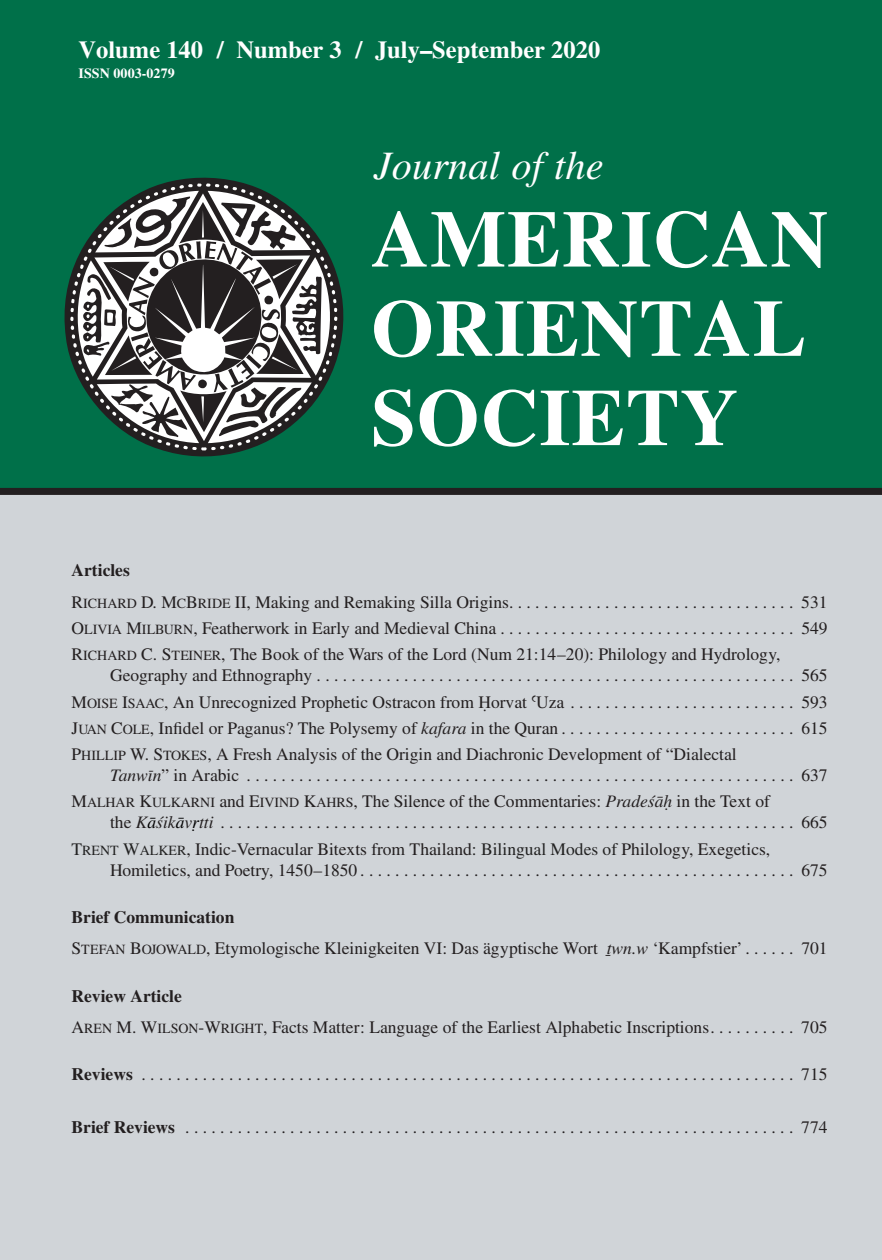
<style>
.page{position:relative;width:882px;height:1260px;background:#fff}
.page>*{position:absolute;margin:0;border:0;box-sizing:border-box;transform-origin:0 0}
.t1{font:700 80.5px/89.2px "ANE Times";letter-spacing:.01em;color:#fff}
.t2{font:italic 40.25px "ANE Times";letter-spacing:.005em;color:#fff}
.t3{font:700 24.5px "ANE Times";color:#fff}
.t4{font:17.5px/26.2px "ANE Times";color:#231f20}
.t5{font:700 17.5px "ANE Times";color:#231f20}
.t6{font:700 14px "ANE Times";letter-spacing:.005em;color:#fff}
.t7{font:14px "ANE Times SC800";color:#231f20}
.s1{font-weight:700}
.s2{font-family:"ANE Times SC800"}
.s3{font-family:"ANE Times SC800";font-size:14px}
.s4{font-style:italic}
.s5{font-style:italic;color:#000}
.s6{font-family:"ANE Times SC800";color:#222}
.s7{font-family:"ANE Times SC800";font-size:14px;color:#222}
.s8{color:#222}
.s9{font-size:17.5px}
</style>
<div class="page">
<div style="left:0;top:0;width:882px;height:495px;background:#007049"></div>
<div style="left:0;top:495px;width:882px;height:765px;background:#d0d4d8"></div>
<div style="left:0;top:488px;width:882px;height:7px;background:#231f20"></div>
<svg style="left:65px;top:178px;width:278px;height:278px"></svg>
<svg style="left:70px;top:183px;width:268px;height:268px"></svg>
<h3 class="t3" style="left:79px;top:35px;width:523px">Volume 140 / Number 3 / July–September 2020</h3>
<p class="t6" style="left:79px;top:65px;width:98px">ISSN 0003-0279</p>
<h2 class="t2" style="left:374px;top:126px;width:231px">Journal of the</h2>
<h1 class="t1" style="left:371px;top:194px;width:459px">AMERICAN<br>ORIENTAL<br>SOCIETY</h1>
<p class="t4" style="left:72px;top:555px;width:757px;line-height:31.5px"><span class="s1">Articles<br></span><span class="s2">R</span><span class="s3">ICHARD</span> <span class="s2">D. M</span><span class="s3">C</span><span class="s2">B</span><span class="s3">RIDE</span> <span class="s2">II ,</span> Making and Remaking Silla Origins . . . . . . . . . . . . . . . . . . . . . . . . . . . . . . . . . 531</p>
<p class="t4" style="left:72px;top:615px;width:758px"><span class="s2">O</span><span class="s3">LIVIA</span> <span class="s2">M</span><span class="s3">ILBURN</span><span class="s2">,</span> Featherwork in Early and Medieval China . . . . . . . . . . . . . . . . . . . . . . . . . . . . . . . . . . 549<br><span class="s2">R</span><span class="s3">ICHARD</span> <span class="s2">C. S</span><span class="s3">TEINER</span><span class="s2">,</span> The Book of the Wars of the Lord (Num 21:14–20): Philology and Hydrology,</p>
<p class="t4" style="left:72px;top:662px;width:758px;text-align:justify;text-indent:39px">Geography and Ethnography . . . . . . . . . . . . . . . . . . . . . . . . . . . . . . . . . . . . . . . . . . . . . . . . . . . . . . . 565<br><span class="s2">M</span><span class="s3">OISE</span> <span class="s2">I</span><span class="s3">SAAC</span><span class="s2">,</span> An Unrecognized Prophetic Ostracon from Ḥorvat ʿUza . . . . . . . . . . . . . . . . . . . . . . . . . . 593<br><span class="s2">J</span><span class="s3">UAN</span> <span class="s2">C</span><span class="s3">OLE</span><span class="s2">,</span> Infidel or Paganus? The Polysemy of <span class="s4">kafara</span> in the Quran . . . . . . . . . . . . . . . . . . . . . . . . . . . 615<br><span class="s2">P</span><span class="s3">HILLIP</span> <span class="s2">W. S</span><span class="s3">TOKES</span><span class="s2">,</span> A Fresh Analysis of the Origin and Diachronic Development of “Dialectal</p>
<p class="t4" style="left:72px;top:762px;width:758px;text-indent:39px"><span class="s4">Tanwīn</span>” in Arabic . . . . . . . . . . . . . . . . . . . . . . . . . . . . . . . . . . . . . . . . . . . . . . . . . . . . . . . . . . . . . . . 637<br><span class="s2">M</span><span class="s3">ALHAR</span> <span class="s2">K</span><span class="s3">ULKARNI</span> and <span class="s2">E</span><span class="s3">IVIND</span> <span class="s2">K</span><span class="s3">AHRS</span> <span class="s2">,</span> The Silence of the Commentaries: <span class="s4">Pradeśāḥ</span> in the Text of</p>
<p class="t4" style="left:72px;top:809px;width:758px;text-indent:39px">the <span class="s4">K</span><span class="s5">ā</span><span class="s4">śik</span><span class="s5">ā</span><span class="s4">v</span><span class="s5">ṛ</span><span class="s4">tti</span> . . . . . . . . . . . . . . . . . . . . . . . . . . . . . . . . . . . . . . . . . . . . . . . . . . . . . . . . . . . . . . . . . . 665<br><span class="s6">T</span><span class="s7">RENT</span> <span class="s6">W</span><span class="s7">ALKER</span><span class="s2">,</span> Indic-Vernacular Bitexts from Thailand<span class="s8">: Bilingual Modes of</span> Philology, Exegetics,</p>
<p class="t4" style="left:110px;top:856px;width:719px">Homiletics, and Poetry, 1450–1850 . . . . . . . . . . . . . . . . . . . . . . . . . . . . . . . . . . . . . . . . . . . . . . . . . . 675</p>
<p class="t5" style="left:72px;top:907px;width:164px">Brief Communication</p>
<p class="t7" style="left:72px;top:941px;width:81px"><span class="s9">S</span>TEFAN <span class="s9">B</span>OJOW</p>
<p class="t4" style="left:177px;top:935px;width:652px"><span class="s3">ALD</span><span class="s2">,</span> Etymologische Kleinigkeiten VI: Das ägyptische Wort <span class="s4">ṯwn.w</span> ‘Kampfstier’ . . . . . . 70<span class="s2">1</span></p>
<p class="t4" style="left:72px;top:980px;width:757px;line-height:31.5px"><span class="s1">Review Article<br></span><span class="s2">A</span><span class="s3">REN</span> <span class="s2">M. W</span><span class="s3">ILSON</span><span class="s2">-W</span><span class="s3">RIGHT</span><span class="s2">,</span> Facts Matter: Language of the Earliest Alphabetic Inscriptions . . . . . . . . . . 705</p>
<p class="t4" style="left:72px;top:1061px;width:757px"><span class="s1">Reviews</span> . . . . . . . . . . . . . . . . . . . . . . . . . . . . . . . . . . . . . . . . . . . . . . . . . . . . . . . . . . . . . . . . . . . . . . . . . . . 715</p>
<p class="t4" style="left:72px;top:1114px;width:757px"><span class="s1">Brief Reviews</span> . . . . . . . . . . . . . . . . . . . . . . . . . . . . . . . . . . . . . . . . . . . . . . . . . . . . . . . . . . . . . . . . . . . . . . 774</p>
</div>
